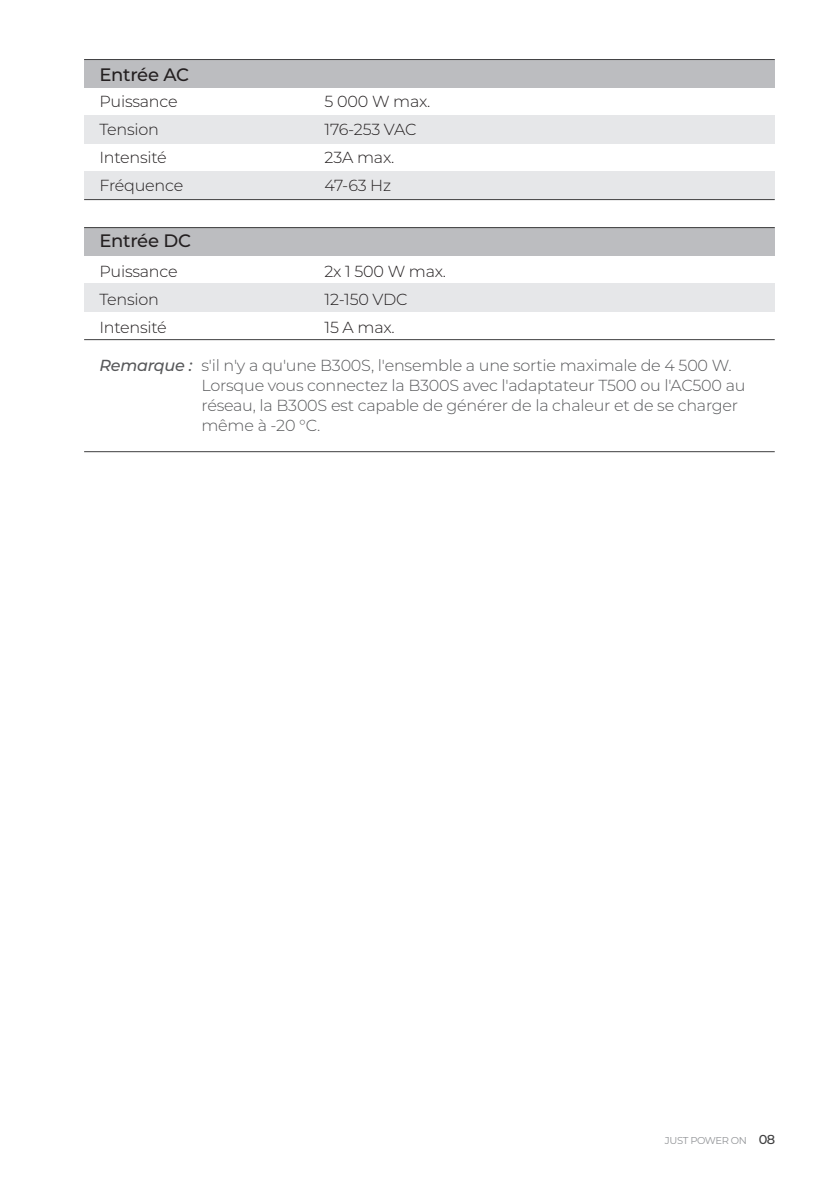
<style>
.page{position:relative;width:823px;height:1191px;background:#fff}
.page>*{position:absolute;margin:0;border:0;box-sizing:border-box;transform-origin:0 0}
.t1{font:500 18px "Montserrat";letter-spacing:-.015em;color:#231f20}
.t2{font:300 16px/20px "Montserrat";letter-spacing:-.015em;color:#57585a}
.t3{font:300 16px/28px "Montserrat";letter-spacing:-.015em;color:#231f20}
.t4{font:10px "Montserrat";letter-spacing:-.04em;color:#939598}
.s1{font-weight:500;font-style:italic}
.s2{font-weight:500;font-size:13px;color:#3e3e3f}
</style>
<div class="page">
<div style="left:84px;top:116px;width:690px;height:28px;background:#e6e7e9"></div>
<div style="left:84px;top:172px;width:690px;height:28px;background:#e6e7e9"></div>
<div style="left:84px;top:228px;width:690px;height:28px;background:#bcbdc0"></div>
<div style="left:84px;top:284px;width:690px;height:28px;background:#e6e7e9"></div>
<div style="left:84px;top:60px;width:690px;height:28px;background:#bcbdc0"></div>
<hr style="left:84px;top:59px;width:690px;height:1px;background:#3e3e3f">
<hr style="left:84px;top:339px;width:690px;height:1px;background:#3e3e3f">
<hr style="left:84px;top:451px;width:690px;height:1px;background:#3e3e3f">
<hr style="left:84px;top:199px;width:690px;height:1px;background:#3e3e3f">
<hr style="left:84px;top:227px;width:690px;height:1px;background:#3e3e3f">
<p class="t1" style="left:99px;top:62px;width:91px">Entrée AC</p>
<p class="t3" style="left:99px;top:87px;width:85px">Puissance<br>Tension<br>Intensité<br>Fréquence</p>
<p class="t1" style="left:99px;top:228px;width:93px">Entrée DC</p>
<p class="t3" style="left:324px;top:87px;width:107px">5 000 W max.<br>176-253 VAC<br>23A max.<br>47-63 Hz</p>
<p class="t3" style="left:99px;top:256px;width:80px">Puissance<br>Tension<br>Intensité</p>
<p class="t2" style="left:201px;top:354px;width:545px;text-indent:-102px"><span class="s1">Remarque :</span> s'il n'y a qu'une B300S, l'ensemble a une sortie maximale de 4 500 W.<br>Lorsque vous connectez la B300S avec l'adaptateur T500 ou l'AC500 au réseau, la B300S est capable de générer de la chaleur et de se charger même à -20 °C.</p>
<p class="t3" style="left:324px;top:256px;width:123px">2x 1 500 W max.<br>12-150 VDC<br>15 A max.</p>
<p class="t4" style="left:664px;top:1133px;width:112px">JUST POWER ON <span class="s2">08</span></p>
</div>
